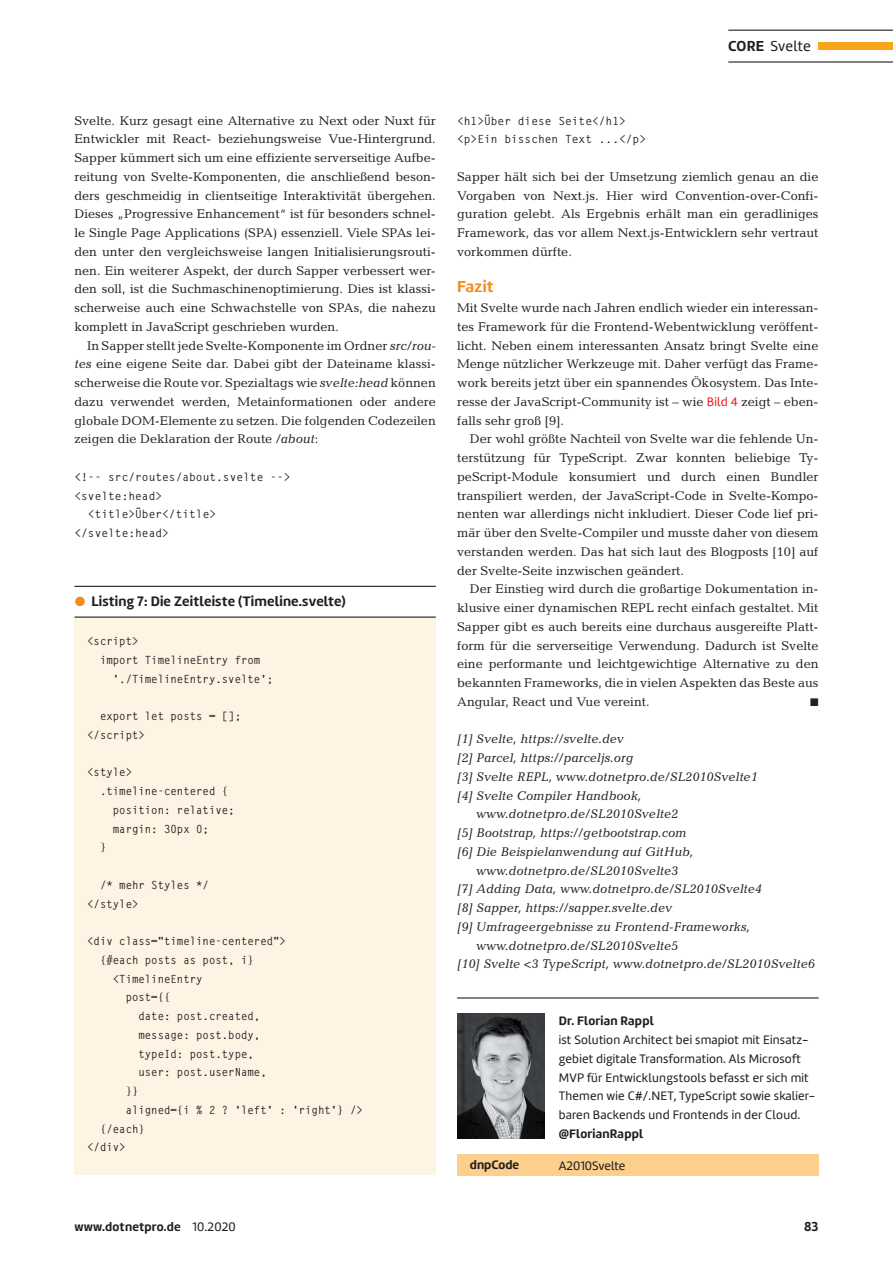
<style>
.page{position:relative;width:893px;height:1263px;background:#fff}
.page>*{position:absolute;margin:0;border:0;box-sizing:border-box;transform-origin:0 0}
.IR_00_fliesstext_hea{font:700 16.5px "Amelia";letter-spacing:.015em;color:#f68b1f}
.IR_40_seitenstrecke{font:15px "Amelia";letter-spacing:.01em;color:#231f20}
.t1{font:700 14.25px "Amelia";letter-spacing:.015em;color:#231f20}
.IR_40_seitenstrecke-2{font:700 13.5px "Amelia";color:#231f20}
.t2{font:12.75px/18.8px "Candida Std";color:#231f20;text-align:justify}
.t3{font:italic 12.75px/18.8px "Candida Std";color:#231f20}
.IR_00_shortcode{font:12.75px/18.8px "Amelia";letter-spacing:.015em;color:#231f20}
.IR_40_seitenstrecke-3{font:700 12.75px "Amelia";letter-spacing:.015em;color:#231f20}
.IR_02_kasten_listing{font:700 11.25px/18.8px "Letter Gothic Std";color:#231f20;scale:.95 1}
.IR_00_fliesstext_lis{font:700 11.25px/18.8px "Letter Gothic Std";color:#231f20}
.s1{font-weight:700}
.s2{font-style:italic}
.s3{font-family:"Amelia";color:#ee1d23}
.s4{font-weight:400}
</style>
<div class="page">
<hr style="left:728px;top:30px;width:165px;height:1px;background:#231f20">
<hr style="left:728px;top:61px;width:165px;height:2px;background:#231f20">
<div style="left:819px;top:42px;width:74px;height:8px;background:#f9a51b"></div>
<hr style="left:457px;top:997px;width:362px;height:1px;background:#231f20">
<div style="left:457px;top:1154px;width:362px;height:21px;background:#fdcf8c"></div>
<img style="left:457px;top:1014px;width:87px;height:124px">
<div style="left:74px;top:617px;width:362px;height:558px;background:#fef4e4"></div>
<hr style="left:74px;top:586px;width:362px;height:1px;background:#231f20">
<hr style="left:74px;top:616px;width:362px;height:2px;background:#231f20">
<p class="IR_40_seitenstrecke" style="left:728px;top:37px;width:84px"><span class="s1">CORE</span> Svelte</p>
<p class="t2" style="left:74px;top:111px;width:363px">Svelte. Kurz gesagt eine Alternative zu Next oder Nuxt für Entwickler mit React- beziehungsweise Vue-Hintergrund.<br>Sapper kümmert sich um eine effiziente serverseitige Aufbe&shy;reitung von Svelte-Komponenten, die anschließend beson&shy;ders geschmeidig in clientseitige Interaktivität übergehen.<br>Dieses „Progressive Enhancement“ ist für besonders schnel&shy;le Single Page Applications (SPA) essenziell. Viele SPAs lei&shy;den unter den vergleichsweise langen Initialisierungsrouti&shy;nen. Ein weiterer Aspekt, der durch Sapper verbessert wer&shy;den soll, ist die Suchmaschinenoptimierung. Dies ist klassi&shy;scherweise auch eine Schwachstelle von SPAs, die nahezu komplett in JavaScript geschrieben wurden.</p>
<p class="t2" style="left:74px;top:336px;width:363px;text-indent:13px">In Sapper stellt jede Svelte-Komponente im Ordner <span class="s2">src/rou&shy;tes</span> eine eigene Seite dar. Dabei gibt der Dateiname klassi&shy;scherweise die Route vor. Spezialtags wie <span class="s2">svelte:head</span> können dazu verwendet werden, Metainformationen oder andere globale DOM-Elemente zu setzen. Die folgenden Codezeilen zeigen die Deklaration der Route <span class="s2">/about</span>:</p>
<p class="IR_00_fliesstext_lis" style="left:74px;top:468px;width:218px">&lt;!-- src/routes/about.svelte --&gt;</p>
<p class="IR_00_fliesstext_lis" style="left:74px;top:486px;width:89px">&lt;svelte:head&gt;</p>
<p class="IR_00_fliesstext_lis" style="left:88px;top:505px;width:130px">&lt;title&gt;Über&lt;/title&gt;</p>
<p class="IR_00_fliesstext_lis" style="left:74px;top:524px;width:96px">&lt;/svelte:head&gt;</p>
<p class="t1" style="left:91px;top:593px;width:256px">Listing 7: Die Zeitleiste (Timeline.svelte)</p>
<p class="IR_02_kasten_listing" style="left:87px;top:632px;width:56px">&lt;script&gt;</p>
<p class="IR_02_kasten_listing" style="left:100px;top:651px;width:170px">import TimelineEntry from</p>
<p class="IR_02_kasten_listing" style="left:113px;top:669px;width:170px">'./TimelineEntry.svelte';</p>
<p class="IR_02_kasten_listing" style="left:87px;top:707px;width:164px;text-indent:13px">export let posts = []; &lt;/script&gt;</p>
<p class="IR_02_kasten_listing" style="left:87px;top:763px;width:49px">&lt;style&gt;</p>
<p class="IR_02_kasten_listing" style="left:100px;top:782px;width:137px">.timeline-centered {</p>
<p class="IR_02_kasten_listing" style="left:113px;top:801px;width:130px">position: relative;</p>
<p class="IR_02_kasten_listing" style="left:113px;top:819px;width:103px">margin: 30px 0;</p>
<p class="IR_02_kasten_listing" style="left:100px;top:838px;width:8px">}</p>
<p class="IR_02_kasten_listing" style="left:87px;top:876px;width:130px;text-indent:13px">/* mehr Styles */ &lt;/style&gt;</p>
<p class="IR_02_kasten_listing" style="left:87px;top:932px;width:211px">&lt;div class="timeline-centered"&gt;</p>
<p class="IR_02_kasten_listing" style="left:100px;top:951px;width:164px">{#each posts as post, i}</p>
<p class="IR_02_kasten_listing" style="left:113px;top:969px;width:96px">&lt;TimelineEntry</p>
<p class="IR_02_kasten_listing" style="left:126px;top:988px;width:49px">post={{</p>
<p class="IR_02_kasten_listing" style="left:139px;top:1007px;width:130px">date: post.created,</p>
<p class="IR_02_kasten_listing" style="left:139px;top:1026px;width:130px">message: post.body,</p>
<p class="IR_02_kasten_listing" style="left:139px;top:1044px;width:123px">typeId: post.type,</p>
<p class="IR_02_kasten_listing" style="left:139px;top:1063px;width:137px">user: post.userName,</p>
<p class="IR_02_kasten_listing" style="left:126px;top:1082px;width:15px">}}</p>
<p class="IR_02_kasten_listing" style="left:126px;top:1101px;width:251px">aligned={i % 2 ? 'left' : 'right'} /&gt;</p>
<p class="IR_02_kasten_listing" style="left:100px;top:1119px;width:49px">{/each}</p>
<p class="IR_02_kasten_listing" style="left:87px;top:1138px;width:42px">&lt;/div&gt;</p>
<p class="IR_00_fliesstext_lis" style="left:457px;top:111px;width:191px">&lt;h1&gt;Über diese Seite&lt;/h1&gt; &lt;p&gt;Ein bisschen Text ...&lt;/p&gt;</p>
<p class="t2" style="left:457px;top:167px;width:363px;text-align:left">Sapper hält sich bei der Umsetzung ziemlich genau an die Vorgaben von Next.js. Hier wird Convention-over-Confi&shy;guration gelebt. Als Ergebnis erhält man ein geradliniges Framework, das vor allem Next.js-Entwicklern sehr vertraut vorkommen dürfte.</p>
<p class="IR_00_fliesstext_hea" style="left:457px;top:276px;width:38px">Fazit</p>
<p class="t2" style="left:457px;top:298px;width:363px">Mit Svelte wurde nach Jahren endlich wieder ein interessan&shy;tes Framework für die Frontend-Webentwicklung veröffent&shy;licht. Neben einem interessanten Ansatz bringt Svelte eine Menge nützlicher Werkzeuge mit. Daher verfügt das Frame&shy;work bereits jetzt über ein spannendes Ökosystem. Das Inte&shy;resse der JavaScript-Community ist – wie <span class="s3">Bild 4</span> zeigt – eben&shy;falls sehr groß [9].</p>
<p class="t2" style="left:457px;top:430px;width:363px;text-indent:13px">Der wohl größte Nachteil von Svelte war die fehlende Un&shy;terstützung für TypeScript. Zwar konnten beliebige Ty&shy;peScript-Module konsumiert und durch einen Bundler transpiliert werden, der JavaScript-Code in Svelte-Kompo&shy;nenten war allerdings nicht inkludiert. Dieser Code lief pri&shy;mär über den Svelte-Compiler und musste daher von diesem verstanden werden. Das hat sich laut des Blogposts [10] auf der Svelte-Seite inzwischen geändert.</p>
<p class="t2" style="left:457px;top:580px;width:363px;text-indent:13px">Der Einstieg wird durch die großartige Dokumentation in&shy;klusive einer dynamischen REPL recht einfach gestaltet. Mit Sapper gibt es auch bereits eine durchaus ausgereifte Platt&shy;form für die serverseitige Verwendung. Dadurch ist Svelte eine performante und leichtgewichtige Alternative zu den bekannten Frameworks, die in vielen Aspekten das Beste aus Angular, React und Vue vereint.</p>
<p class="t3" style="left:457px;top:730px;width:168px">[1] Svelte, https://svelte.dev</p>
<p class="t3" style="left:457px;top:748px;width:178px">[2] Parcel, https://parceljs.org</p>
<p class="t3" style="left:457px;top:767px;width:302px">[3] Svelte REPL, www.dotnetpro.de/SL2010Svelte1</p>
<p class="t3" style="left:476px;top:786px;width:203px;text-indent:-19px">[4] Svelte Compiler Handbook, www.dotnetpro.de/SL2010Svelte2</p>
<p class="t3" style="left:457px;top:823px;width:231px">[5] Bootstrap, https://getbootstrap.com</p>
<p class="t3" style="left:457px;top:842px;width:238px;text-align:center">[6] Die Beispielanwendung auf GitHub, www.dotnetpro.de/SL2010Svelte3</p>
<p class="t3" style="left:457px;top:880px;width:306px">[7] Adding Data, www.dotnetpro.de/SL2010Svelte4</p>
<p class="t3" style="left:457px;top:898px;width:217px">[8] Sapper, https://sapper.svelte.dev</p>
<p class="t3" style="left:476px;top:917px;width:275px;text-indent:-19px">[9] Umfrageergebnisse zu Frontend-Frameworks, www.dotnetpro.de/SL2010Svelte5</p>
<p class="t3" style="left:457px;top:955px;width:359px">[10] Svelte &lt;3 TypeScript, www.dotnetpro.de/SL2010Svelte6</p>
<p class="IR_40_seitenstrecke-3" style="left:559px;top:1013px;width:97px">Dr. Florian Rappl</p>
<p class="IR_00_shortcode" style="left:559px;top:1030px;width:258px">ist Solution Architect bei smapiot mit Einsatz&shy;gebiet digitale Transformation. Als Microsoft MVP für Entwicklungstools befasst er sich mit Themen wie C#/.NET, TypeScript sowie skalier&shy;baren Backends und Frontends in der Cloud.</p>
<p class="IR_40_seitenstrecke-3" style="left:470px;top:1157px;width:51px">dnpCode</p>
<p class="IR_40_seitenstrecke-3" style="left:559px;top:1126px;width:86px">@FlorianRappl</p>
<p class="IR_00_shortcode" style="left:559px;top:1156px;width:68px">A2010Svelte</p>
<p class="IR_40_seitenstrecke-3" style="left:74px;top:1219px;width:163px">www.dotnetpro.de <span class="s4">10.2020</span></p>
<p class="IR_40_seitenstrecke-2" style="left:804px;top:1218px;width:16px">83</p>
</div>
